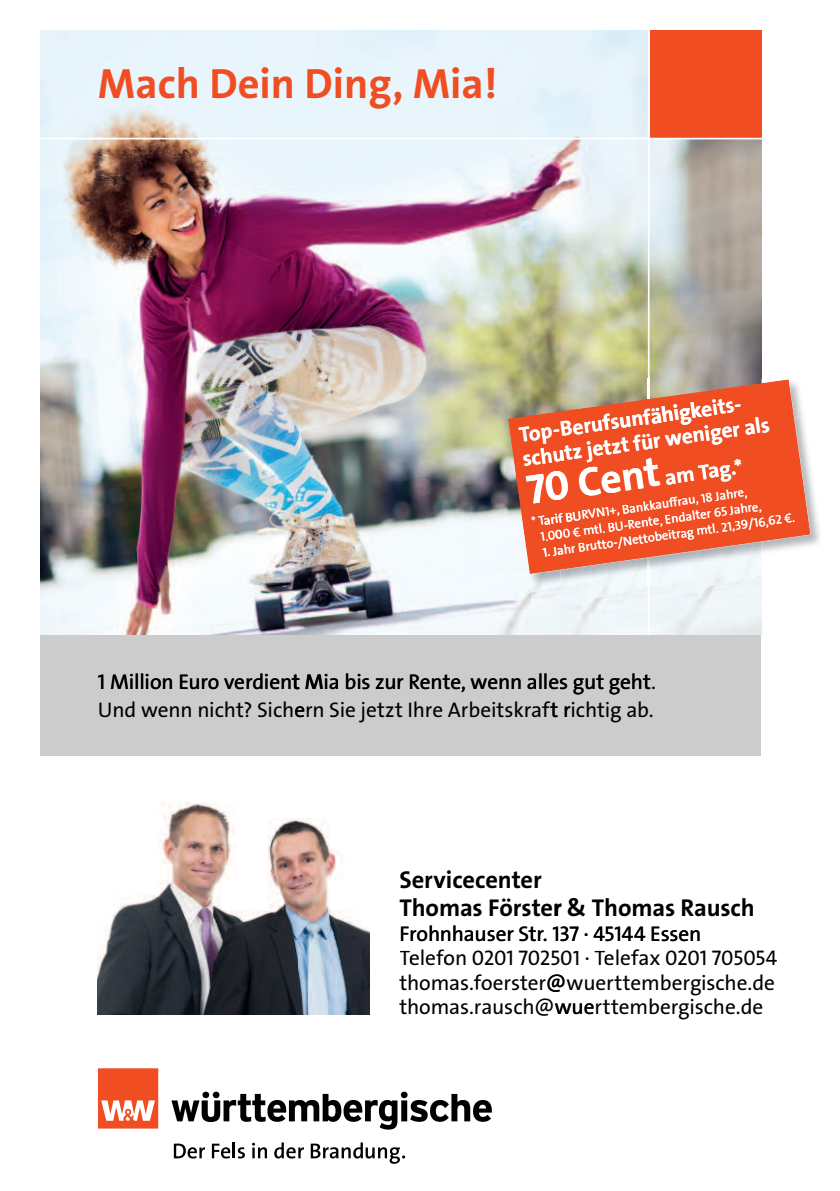
<style>
.page{position:relative;width:840px;height:1191px;background:#fff}
.page>*{position:absolute;margin:0;border:0;box-sizing:border-box;transform-origin:0 0}
.t1{font:700 42.4px "The Sans Os F";color:#f04d22}
.t2{font:700 41.2px "The Sans Os F";color:#fff}
.t3{font:700 24.4px "The Sans Os F";letter-spacing:-.005em;color:#000}
.t4{font:21.2px "The Sans Os F";letter-spacing:-.005em;color:#000}
.t5{font:700 21.2px "The Sans Os F";color:#fff}
.t6{font:12.8px "The Sans Os F";color:#fff}
.s1{font-size:21.2px}
</style>
<div class="page">
<img style="left:41px;top:31px;width:719px;height:604px">
<div style="left:41px;top:635px;width:719px;height:120px;background:#ccc"></div>
<div style="left:649px;top:31px;width:111px;height:107px;background:#f04d22"></div>
<hr style="left:41px;top:138px;width:724px;height:1px;background:#fff">
<hr style="left:647px;top:31px;width:2px;height:604px;background:#fff">
<svg style="left:174px;top:1143px;width:31px;height:15px"></svg>
<svg style="left:212px;top:1142px;width:33px;height:16px"></svg>
<svg style="left:252px;top:1142px;width:15px;height:16px"></svg>
<svg style="left:274px;top:1142px;width:30px;height:16px"></svg>
<svg style="left:310px;top:1142px;width:95px;height:21px"></svg>
<svg style="left:171px;top:1091px;width:320px;height:38px"></svg>
<svg style="left:98px;top:1068px;width:60px;height:60px;background:#f26f4c"></svg>
<div style="left:560px;top:379px;width:201px;height:162px;background:#f04d22"></div>
<hr style="left:839px;top:31px;width:1px;height:125px;background:#000">
<img style="left:507px;top:379px;width:53px;height:207px">
<img style="left:560px;top:384px;width:188px;height:27px">
<img style="left:647px;top:379px;width:2px;height:20px">
<img style="left:761px;top:379px;width:59px;height:207px">
<img style="left:560px;top:541px;width:201px;height:45px">
<img style="left:647px;top:557px;width:2px;height:29px">
<img style="left:98px;top:802px;width:271px;height:212px">
<hr style="left:41px;top:1190px;width:258px;height:1px;background:#000">
<hr style="left:41px;top:940px;width:1px;height:230px;background:#000">
<hr style="left:839px;top:940px;width:1px;height:230px;background:#000">
<svg style="left:668px;top:496px;width:10px;height:11px"></svg>
<svg style="left:560px;top:420px;width:12px;height:16px"></svg>
<h1 class="t1" style="left:98px;top:67px;width:401px">Mach Dein Ding, Mia!</h1>
<p class="t5" style="left:677px;top:404px;width:68px;rotate:-8deg">gkeits-</p>
<p class="t5" style="left:518px;top:427px;width:168px;rotate:-8deg">Top- erufsunfähi</p>
<p class="t5" style="left:521px;top:451px;width:252px;rotate:-8deg">schutz jetzt für w enigerals</p>
<h2 class="t2" style="left:524px;top:474px;width:150px;rotate:-8deg">70 Cent<span class="s1">a</span></h2>
<p class="t5" style="left:674px;top:468px;width:69px;rotate:-8deg">m Tag.*</p>
<p class="t6" style="left:530px;top:517px;width:219px;rotate:-8deg">* Tarif BURVN1+, Bankkauff rau, 18 Jahre,</p>
<p class="t6" style="left:539px;top:532px;width:224px;rotate:-8deg">1.000 € mtl. BU-Rente, Endalter 65 Jahre,</p>
<p class="t6" style="left:542px;top:548px;width:256px;rotate:-8deg">1. Jahr Brutto-/Nettobeitrag mtl. 21,39/16,62 €.</p>
<p class="t4" style="left:98px;top:673px;width:559px">1 Million Euro verdient Mia bis zur Rente, wenn alles gut geht.</p>
<p class="t4" style="left:98px;top:701px;width:556px">Und wenn nicht? Sichern Sie jetzt Ihre Arbeitskraft richtig ab.</p>
<p class="t3" style="left:399px;top:870px;width:144px">Servicecenter</p>
<p class="t3" style="left:399px;top:898px;width:357px">Thomas Förster &amp; Thomas Rausch</p>
<p class="t4" style="left:399px;top:925px;width:303px">Frohnhauser Str. 137 · 45144 Essen</p>
<p class="t4" style="left:399px;top:949px;width:379px">Telefon 0201 702501 · Telefax 0201 705054</p>
<p class="t4" style="left:399px;top:974px;width:377px">thomas.foerster@wuerttembergische.de</p>
<p class="t4" style="left:399px;top:998px;width:365px">thomas.rausch@wuerttembergische.de</p>
</div>
